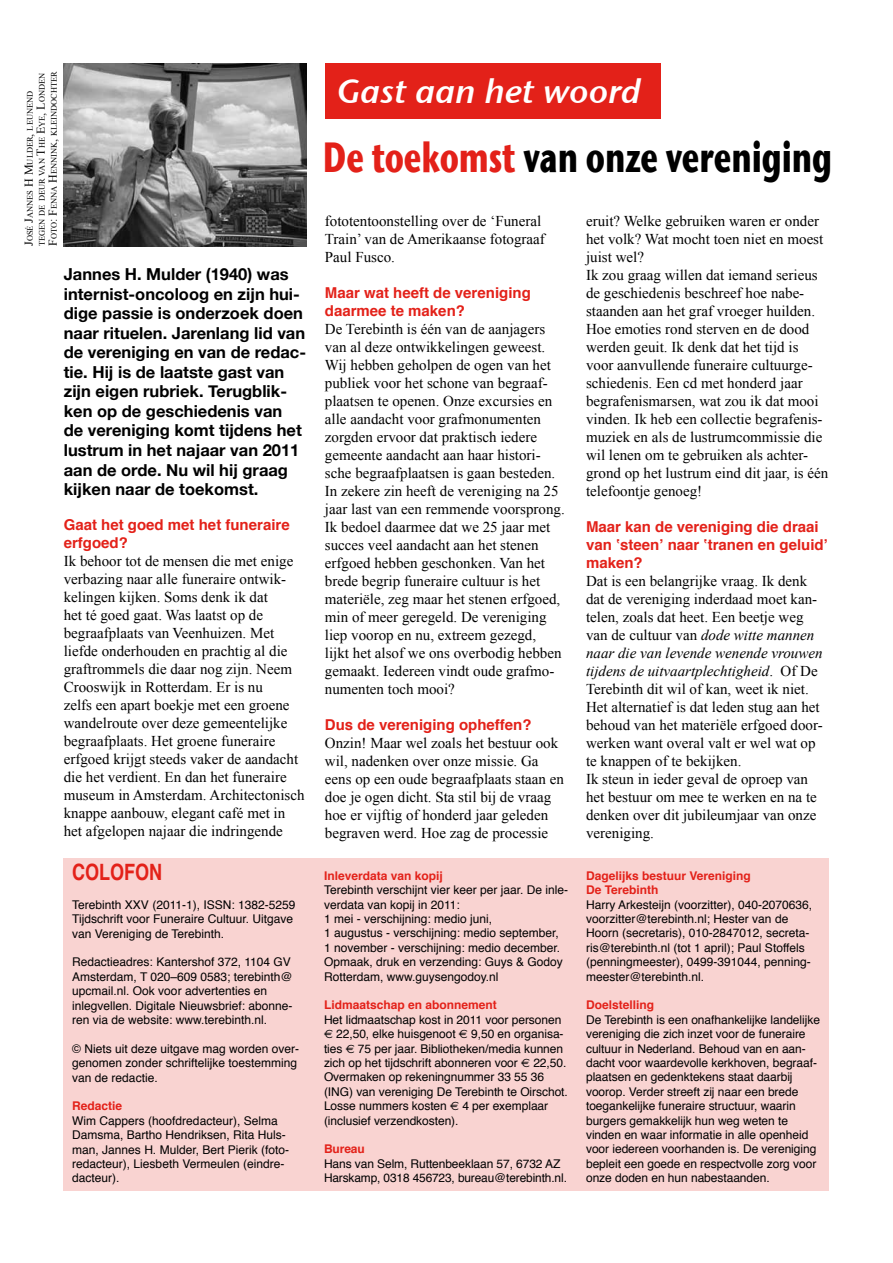
<style>
.page{position:relative;width:893px;height:1263px;background:#fff}
.page>*{position:absolute;margin:0;border:0;box-sizing:border-box;transform-origin:0 0}
.t1{font:700 42px "Stone Sans ITC";letter-spacing:-.005em;color:#000;scale:.71 1}
.t2{font:33.75px "Stone Sans Sem OSITCTT Semi Ita";color:#fff}
.t3{font:700 22.5px "Helvetica";color:#e32119;scale:.8 1}
.t4{font:700 16.5px/19.5px "Helvetica Neue";color:#000}
.t5{font:15px/18px "Times New Roman";color:#000}
.t6{font:700 15px/18px "Helvetica";color:#e32119}
.t7{font:12px/14.4px "Helvetica";color:#000}
.t8{font:700 12px/14.4px "Helvetica";color:#e32119}
.t9{font:8.4px/12px "Times New Roman";color:#000}
.s1{font-size:12px}
.s2{color:#e32119}
.s3{font-family:"Euro Sans"}
.s4{font-style:italic}
</style>
<div class="page">
<div style="left:64px;top:858px;width:765px;height:332px;background:#f9d3d1"></div>
<div style="left:325px;top:64px;width:335px;height:55px;background:#e32119"></div>
<img style="left:64px;top:64px;width:243px;height:182px">
<p class="t9" style="left:24px;top:246px;width:176px;rotate:-90deg"><span class="s1">J</span>osé <span class="s1">J</span>annes <span class="s1">H M</span>ulder<span class="s1">,</span> leunend tegen de deur van <span class="s1">T</span>he <span class="s1">E</span>ye<span class="s1">, L</span>onden<br><span class="s1">F</span>oto<span class="s1">: F</span>enna <span class="s1">H</span>ennink<span class="s1">,</span> kleindochter</p>
<p class="t4" style="left:64px;top:264px;width:244px">Jannes H. Mulder (1940) was internist-oncoloog en zijn hui&shy;dige passie is onderzoek doen naar rituelen. Jarenlang lid van de vereniging en van de redac&shy;tie. Hij is de laatste gast van zijn eigen rubriek. Terugblik&shy;ken op de geschiedenis van<br>de vereniging komt tijdens het lustrum in het najaar van 2011 aan de orde. Nu wil hij graag kijken naar de toekomst.</p>
<p class="t6" style="left:64px;top:516px;width:227px">Gaat het goed met het funeraire erfgoed?</p>
<p class="t5" style="left:64px;top:552px;width:242px">Ik behoor tot de mensen die met enige verbazing naar alle funeraire ontwik&shy;kelingen kijken. Soms denk ik dat<br>het té goed gaat. Was laatst op de begraafplaats van Veenhuizen. Met liefde onderhouden en prachtig al die graftrommels die daar nog zijn. Neem Crooswijk in Rotterdam. Er is nu<br>zelfs een apart boekje met een groene wandelroute over deze gemeentelijke begraafplaats. Het groene funeraire erfgoed krijgt steeds vaker de aandacht die het verdient. En dan het funeraire museum in Amsterdam. Architectonisch knappe aanbouw, elegant café met in het afgelopen najaar die indringende</p>
<h3 class="t3" style="left:72px;top:854px;width:114px">COLOFON</h3>
<p class="t7" style="left:72px;top:898px;width:225px">Terebinth XXV (2011-1), ISSN: 1382-5259<br>Tijdschrift voor Funeraire Cultuur. Uitgave van Vereniging de Terebinth.</p>
<p class="t7" style="left:72px;top:955px;width:222px">Redactieadres: Kantershof 372, 1104 GV Amsterdam, T 020–609 0583; terebinth@ upcmail.nl. Ook voor advertenties en inlegvellen. Digitale Nieuwsbrief: abonne&shy;ren via de website: www.terebinth.nl.</p>
<p class="t7" style="left:72px;top:1042px;width:228px">© Niets uit deze uitgave mag worden over&shy;genomen zonder schriftelijke toestemming van de redactie.</p>
<p class="t8" style="left:72px;top:1099px;width:52px">Redactie</p>
<p class="t7" style="left:72px;top:1114px;width:218px">Wim Cappers (hoofdredacteur), Selma Damsma, Bartho Hendriksen, Rita Huls&shy;man, Jannes H. Mulder, Bert Pierik (foto&shy;redacteur), Liesbeth Vermeulen (eindre&shy;dacteur).</p>
<h2 class="t2" style="left:337px;top:71px;width:305px">Gast aan het woord</h2>
<h1 class="t1" style="left:323px;top:130px;width:719px"><span class="s2">De toekomst</span> van onze vereniging</h1>
<p class="t5" style="left:325px;top:212px;width:221px">fototentoonstelling over de ‘Funeral<br>Train’ van de Amerikaanse fotograaf<br>Paul Fusco.</p>
<p class="t6" style="left:325px;top:284px;width:207px">Maar wat heeft de vereniging daarmee te maken?</p>
<p class="t5" style="left:325px;top:320px;width:241px">De Terebinth is één van de aanjagers van al deze ontwikkelingen geweest.<br>Wij hebben geholpen de ogen van het publiek voor het schone van begraaf&shy;plaatsen te openen. Onze excursies en alle aandacht voor grafmonumenten zorgden ervoor dat praktisch iedere gemeente aandacht aan haar histori&shy;sche begraafplaatsen is gaan besteden.<br>In zekere zin heeft de vereniging na 25 jaar last van een remmende voorsprong.<br>Ik bedoel daarmee dat we 25 jaar met succes veel aandacht aan het stenen erfgoed hebben geschonken. Van het brede begrip funeraire cultuur is het materiële, zeg maar het stenen erfgoed, min of meer geregeld. De vereniging liep voorop en nu, extreem gezegd,<br>lijkt het alsof we ons overbodig hebben gemaakt. Iedereen vindt oude grafmo&shy;numenten toch mooi?</p>
<p class="t6" style="left:325px;top:716px;width:208px">Dus de vereniging opheffen?</p>
<p class="t5" style="left:325px;top:734px;width:241px">Onzin! Maar wel zoals het bestuur ook wil, nadenken over onze missie. Ga eens op een oude begraafplaats staan en doe je ogen dicht. Sta stil bij de vraag hoe er vijftig of honderd jaar geleden begraven werd. Hoe zag de processie</p>
<p class="t8" style="left:324px;top:868px;width:120px">Inleverdata van kopij</p>
<p class="t7" style="left:324px;top:883px;width:246px">Terebinth verschijnt vier keer per jaar. De inle&shy;verdata van kopij in 2011:<br>1 mei - verschijning: medio juni,<br>1 augustus - verschijning: medio september, 1 november - verschijning: medio december.<br>Opmaak, druk en verzending: Guys &amp; Godoy Rotterdam, www.guysengodoy.nl</p>
<p class="t8" style="left:324px;top:998px;width:174px">Lidmaatschap en abonnement</p>
<p class="t7" style="left:324px;top:1013px;width:245px">Het lidmaatschap kost in 2011 voor personen <span class="s3">€</span> 22,50, elke huisgenoot <span class="s3">€</span> 9,50 en organisa&shy;ties <span class="s3">€</span> 75 per jaar. Bibliotheken/media kunnen zich op het tijdschrift abonneren voor <span class="s3">€</span> 22,50.<br>Overmaken op rekeningnummer 33 55 36 (ING) van vereniging De Terebinth te Oirschot.<br>Losse nummers kosten <span class="s3">€</span> 4 per exemplaar (inclusief verzendkosten).</p>
<p class="t8" style="left:324px;top:1142px;width:42px">Bureau</p>
<p class="t7" style="left:324px;top:1157px;width:245px">Hans van Selm, Ruttenbeeklaan 57, 6732 AZ<br>Harskamp, 0318 456723, bureau@terebinth.nl.</p>
<p class="t5" style="left:586px;top:212px;width:244px">eruit? Welke gebruiken waren er onder het volk? Wat mocht toen niet en moest juist wel?<br>Ik zou graag willen dat iemand serieus de geschiedenis beschreef hoe nabe&shy;staanden aan het graf vroeger huilden.<br>Hoe emoties rond sterven en de dood werden geuit. Ik denk dat het tijd is voor aanvullende funeraire cultuurge&shy;schiedenis. Een cd met honderd jaar begrafenismarsen, wat zou ik dat mooi vinden. Ik heb een collectie begrafenis&shy;muziek en als de lustrumcommissie die wil lenen om te gebruiken als achter&shy;grond op het lustrum eind dit jaar, is één telefoontje genoeg!</p>
<p class="t6" style="left:586px;top:518px;width:243px">Maar kan de vereniging die draai van ‛steen’ naar ‛tranen en geluid’ maken?</p>
<p class="t5" style="left:586px;top:572px;width:238px">Dat is een belangrijke vraag. Ik denk dat de vereniging inderdaad moet kan&shy;telen, zoals dat heet. Een beetje weg van de cultuur van <span class="s4">dode witte mannen naar die van levende wenende vrouwen tijdens de uitvaartplechtigheid</span>. Of De Terebinth dit wil of kan, weet ik niet.<br>Het alternatief is dat leden stug aan het behoud van het materiële erfgoed door&shy;werken want overal valt er wel wat op te knappen of te bekijken.<br>Ik steun in ieder geval de oproep van het bestuur om mee te werken en na te denken over dit jubileumjaar van onze vereniging.</p>
<p class="t8" style="left:586px;top:868px;width:166px">Dagelijks bestuur Vereniging<br>De Terebinth</p>
<p class="t7" style="left:586px;top:897px;width:228px">Harry Arkesteijn (voorzitter), 040-2070636, voorzitter@terebinth.nl; Hester van de Hoorn (secretaris), 010-2847012, secreta&shy;ris@terebinth.nl (tot 1 april); Paul Stoffels (penningmeester), 0499-391044, penning&shy;meester@terebinth.nl.</p>
<p class="t8" style="left:586px;top:998px;width:70px">Doelstelling</p>
<p class="t7" style="left:586px;top:1013px;width:235px">De Terebinth is een onafhankelijke landelijke vereniging die zich inzet voor de funeraire cultuur in Nederland. Behoud van en aan&shy;dacht voor waardevolle kerkhoven, begraaf&shy;plaatsen en gedenktekens staat daarbij voorop. Verder streeft zij naar een brede toegankelijke funeraire structuur, waarin burgers gemakkelijk hun weg weten te vinden en waar informatie in alle openheid voor iedereen voorhanden is. De vereniging bepleit een goede en respectvolle zorg voor onze doden en hun nabestaanden.</p>
</div>
